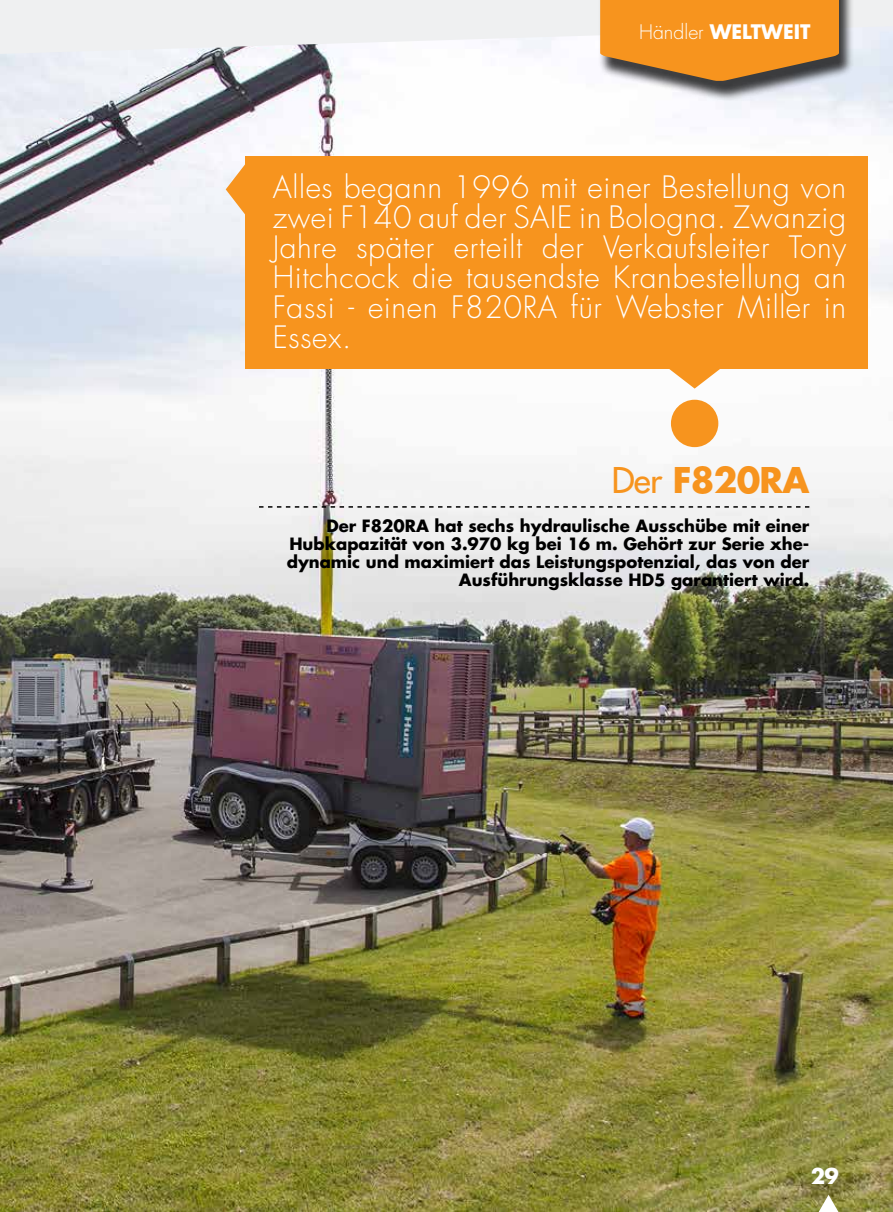
<style>
.page{position:relative;width:893px;height:1212px;background:#fff}
.page>*{position:absolute;margin:0;border:0;box-sizing:border-box;transform-origin:0 0}
.t1{font:700 34.5px "Futura";letter-spacing:-.02em;color:#f7941e}
.t2{font:300 30px/30px "Futura";letter-spacing:.02em;color:#fff;text-align:justify}
.t3{font:700 21px "Futura";color:#fff}
.t4{font:700 19.5px "Futura";color:#fff}
.t5{font:700 16.5px/18px "Futura";color:#000;text-align:right}
.s1{font-weight:300}
.s2{font-weight:400}
</style>
<div class="page">
<img style="left:0;top:54px;width:893px;height:1158px">
<svg style="left:819px;top:1195px;width:19px;height:17px"></svg>
<svg style="left:226px;top:163px;width:19px;height:53px"></svg>
<div style="left:245px;top:156px;width:623px;height:213px;background:#f7941e"></div>
<svg style="left:668px;top:369px;width:53px;height:20px"></svg>
<div style="left:671px;top:400px;width:47px;height:47px;background:#f7941e;border-radius:50%"></div>
<svg style="left:259px;top:506px;width:550px;height:2px"></svg>
<svg style="left:0;top:0;width:893px;height:54px;fill:#eff0f1"></svg>
<div style="left:599px;top:0;width:255px;height:102px;background:#000;opacity:.75"></div>
<svg style="left:600px;top:0;width:239px;height:81px;background:#e18e2b"></svg>
<p class="t4" style="left:639px;top:19px;width:173px"><span class="s1">Händler</span> WELTWEIT</p>
<p class="t4" style="left:620px;top:22px;width:190px"><span class="s1">Dealer</span> NEL MONDO</p>
<p class="t2" style="left:273px;top:173px;width:575px">Alles begann 1996 mit einer Bestellung von zwei F140 auf der SAIE in Bologna. Zwanzig Jahre später erteilt der Verkaufsleiter Tony Hitchcock die tausendste Kranbestellung an Fassi - einen F820RA für Webster Miller in Essex.</p>
<p class="t1" style="left:612px;top:457px;width:199px"><span class="s2">Der</span> F820RA</p>
<p class="t5" style="left:287px;top:517px;width:524px">Der F820RA hat sechs hydraulische Ausschübe mit einer Hubkapazität von 3.970 kg bei 16 m. Gehört zur Serie xhe&shy;dynamic und maximiert das Leistungspotenzial, das von der Ausführungsklasse HD5 garantiert wird.</p>
<p class="t3" style="left:811px;top:1162px;width:30px">29</p>
</div>
